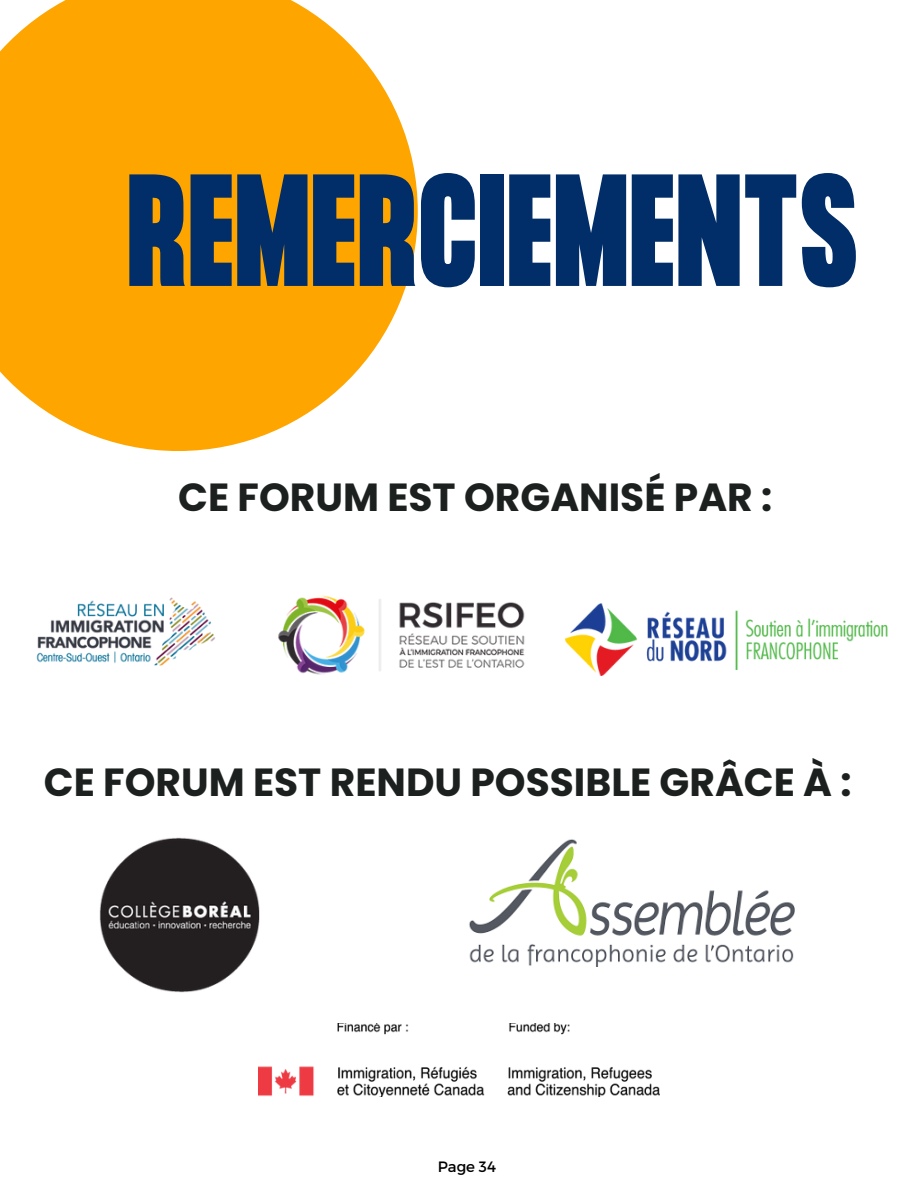
<style>
.page{position:relative;width:918px;height:1188px;background:#fff}
.page>*{position:absolute;margin:0;border:0;box-sizing:border-box;transform-origin:0 0}
.t1{font:900 139.35px "Formula Condensed";color:#012e68}
.t2{font:700 39.15px "Poppins";color:#1c2120}
.t3{font:15px "Montserrat";color:#000}
</style>
<div class="page">
<svg style="left:0;top:0;width:418px;height:451px;background:#ffb123"></svg>
<img style="left:36px;top:597px;width:179px;height:69px">
<img style="left:278px;top:595px;width:247px;height:80px">
<img style="left:566px;top:603px;width:322px;height:72px">
<img style="left:100px;top:837px;width:159px;height:156px">
<img style="left:469px;top:839px;width:325px;height:128px">
<img style="left:258px;top:1024px;width:402px;height:73px">
<p class="t1" style="left:127px;top:161px;width:734px">REMERCIEMENTS</p>
<p class="t2" style="left:178px;top:470px;width:596px">CE FORUM EST ORGANISÉ PAR :</p>
<p class="t2" style="left:44px;top:755px;width:809px">CE FORUM EST RENDU POSSIBLE GRÂCE À :</p>
<p class="t3" style="left:438px;top:1156px;width:60px">Page 34</p>
</div>
